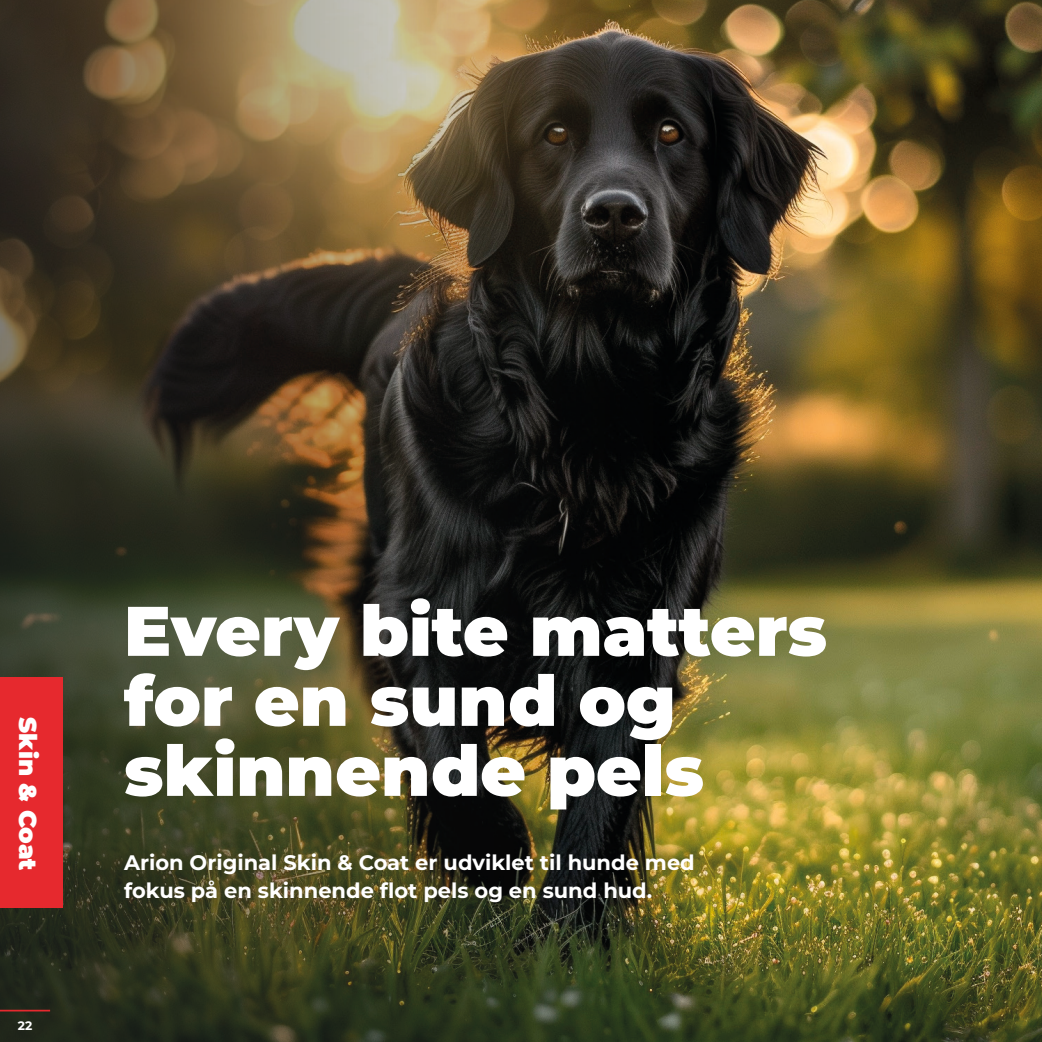
<style>
.page{position:relative;width:1042px;height:1042px;background:#fff}
.page>*{position:absolute;margin:0;border:0;box-sizing:border-box;transform-origin:0 0}
.t1{font:900 70px/70px "Montserrat";color:#fff}
.t2{font:900 24.5px "Montserrat";color:#fff}
.Rubrik{font:700 21px/28px "Montserrat";color:#fff}
.Rubrik-2{font:700 12.25px "Montserrat";color:#fff}
</style>
<div class="page">
<img style="left:691px;top:0;width:351px;height:1042px">
<img style="left:0;top:0;width:691px;height:1042px">
<div style="left:0;top:677px;width:63px;height:231px;background:#e6292e"></div>
<hr style="left:0;top:1009px;width:50px;height:2px;background:#e6292e">
<p class="t2" style="left:44px;top:717px;width:155px;rotate:90deg">Skin &amp; Coat</p>
<p class="Rubrik-2" style="left:18px;top:1017px;width:16px">22</p>
<p class="t1" style="left:124px;top:594px;width:704px">Every bite matters</p>
<p class="t1" style="left:124px;top:664px;width:581px">for en sund og skinnende pels</p>
<p class="Rubrik" style="left:124px;top:848px;width:572px">Arion Original Skin &amp; Coat er udviklet til hunde med fokus på en skinnende flot pels og en sund hud.</p>
</div>
